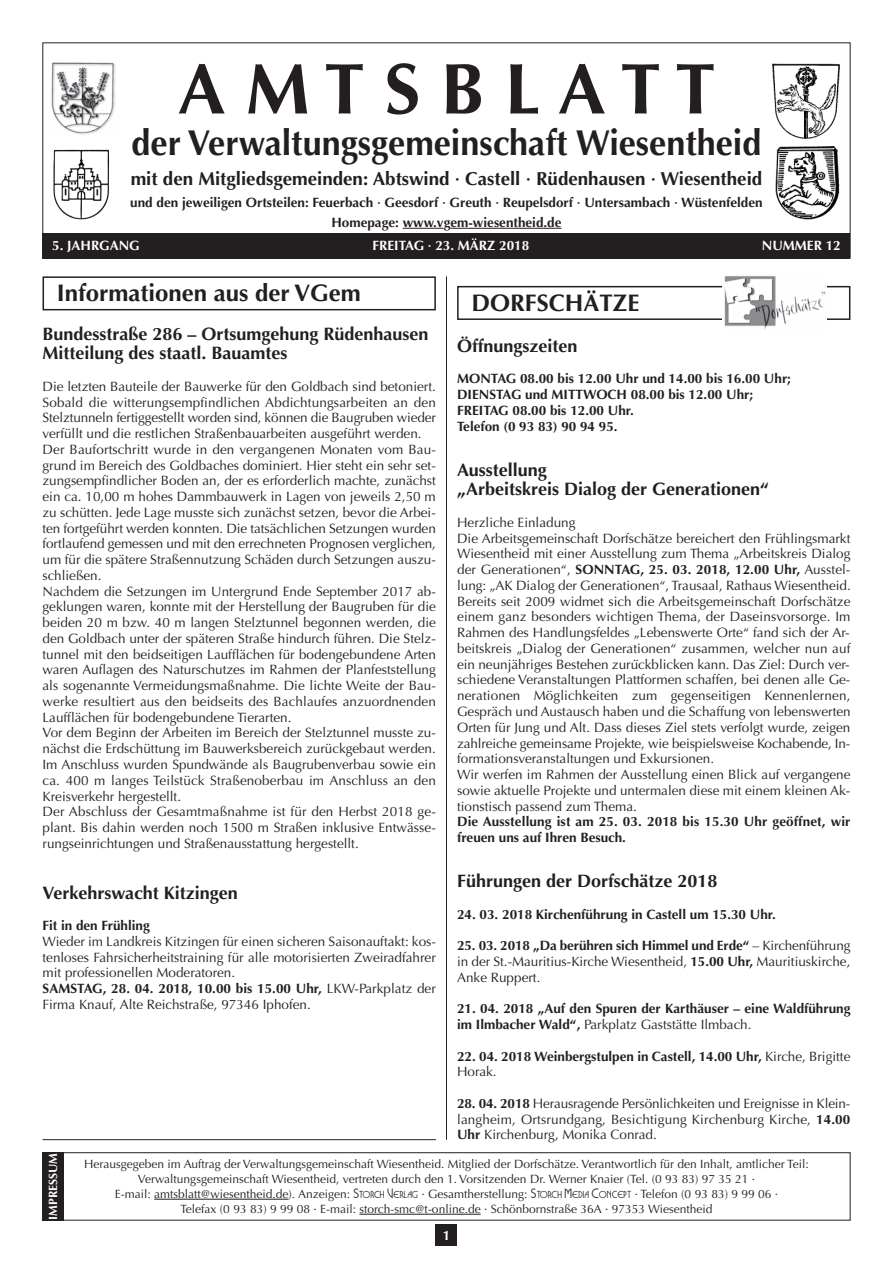
<style>
.page{position:relative;width:893px;height:1263px;background:#fff}
.page>*{position:absolute;margin:0;border:0;box-sizing:border-box;transform-origin:0 0}
.t1{font:700 72px "Optima";color:#231f20}
.t2{font:700 36px "Optima";color:#231f20;scale:.95 1}
.t3{font:700 24px "Optima";color:#231f20}
.t4{font:700 18.75px "Optima";color:#231f20}
.t5{font:700 18px/19.5px "Optima";color:#231f20}
.t6{font:13.5px/15.8px "Optima";color:#231f20}
.t7{font:700 13.5px/15.8px "Optima";color:#231f20}
.t8{font:700 13.5px "Optima";color:#fff}
.t9{font:12px/15px "Optima";color:#231f20;text-align:center}
.t10{font:700 12px "Optima";letter-spacing:-.005em;color:#fff}
.s1{font-weight:700}
.s2{font-weight:400}
.s3{font-family:"Busorama";font-weight:500}
.s4{font-family:"Busorama";font-weight:500;font-size:9px}
</style>
<div class="page">
<div style="left:436px;top:1225px;width:21px;height:21px;background:#231f20"></div>
<hr style="left:403px;top:228px;width:41px;height:1px;background:#231f20">
<hr style="left:450px;top:228px;width:111px;height:1px;background:#231f20">
<div style="left:43px;top:233px;width:807px;height:26px;background:#231f20"></div>
<hr style="left:446px;top:276px;width:1px;height:864px;background:#231f20">
<div style="left:43px;top:1152px;width:807px;height:68px;border:1px solid #231f20"></div>
<hr style="left:154px;top:1199px;width:135px;height:1px;background:#231f20">
<hr style="left:359px;top:1214px;width:122px;height:1px;background:#231f20">
<div style="left:43px;top:1152px;width:21px;height:68px;background:#231f20"></div>
<img style="left:51px;top:62px;width:65px;height:73px">
<img style="left:53px;top:149px;width:56px;height:70px">
<img style="left:775px;top:146px;width:64px;height:74px">
<img style="left:772px;top:64px;width:68px;height:75px">
<div style="left:43px;top:276px;width:393px;height:34px;border:2px solid #231f20"></div>
<div style="left:457px;top:286px;width:393px;height:34px;border:2px solid #231f20"></div>
<img style="left:723px;top:276px;width:103px;height:54px">
<hr style="left:43px;top:1139px;width:393px;height:1px;background:#231f20">
<h1 class="t1" style="left:178px;top:47px;width:539px">A M T S B L A T T</h1>
<h2 class="t2" style="left:132px;top:122px;width:664px">der Verwaltungsgemeinschaft Wiesentheid</h2>
<h3 class="t4" style="left:131px;top:168px;width:633px">mit den Mitgliedsgemeinden: Abtswind · Castell · Rüdenhausen · Wiesentheid</h3>
<p class="t7" style="left:130px;top:193px;width:634px;line-height:19.4px;text-align:center">und den jeweiligen Ortsteilen: Feuerbach · Geesdorf · Greuth · Reupelsdorf · Untersambach · Wüstenfelden<br>Homepage: www.vgem-wiesentheid.de</p>
<p class="t8" style="left:52px;top:238px;width:89px">5. JAHRGANG</p>
<p class="t8" style="left:372px;top:238px;width:158px">FREITAG · 23. MÄRZ 2018</p>
<p class="t8" style="left:762px;top:238px;width:80px">NUMMER 12</p>
<h3 class="t3" style="left:57px;top:279px;width:306px">Informationen aus der VGem</h3>
<h3 class="t3" style="left:471px;top:289px;width:170px">DORFSCHÄTZE</h3>
<h3 class="t5" style="left:43px;top:324px;width:387px">Bundesstraße 286 – Ortsumgehung Rüdenhausen<br>Mitteilung des staatl. Bauamtes</h3>
<p class="t6" style="left:43px;top:379px;width:395px">Die letzten Bauteile der Bauwerke für den Goldbach sind betoniert.<br>Sobald die witterungsempfindlichen Abdichtungsarbeiten an den Stelztunneln fertiggestellt worden sind, können die Baugruben wieder verfüllt und die restlichen Straßenbauarbeiten ausgeführt werden.<br>Der Baufortschritt wurde in den vergangenen Monaten vom Bau&shy;grund im Bereich des Goldbaches dominiert. Hier steht ein sehr set&shy;zungsempfindlicher Boden an, der es erforderlich machte, zunächst ein ca. 10,00 m hohes Dammbauwerk in Lagen von jeweils 2,50 m zu schütten. Jede Lage musste sich zunächst setzen, bevor die Arbei&shy;ten fortgeführt werden konnten. Die tatsächlichen Setzungen wurden fortlaufend gemessen und mit den errechneten Prognosen verglichen, um für die spätere Straßennutzung Schäden durch Setzungen auszu&shy;schließen.<br>Nachdem die Setzungen im Untergrund Ende September 2017 ab&shy;geklungen waren, konnte mit der Herstellung der Baugruben für die beiden 20 m bzw. 40 m langen Stelztunnel begonnen werden, die den Goldbach unter der späteren Straße hindurch führen. Die Stelz&shy;tunnel mit den beidseitigen Laufflächen für bodengebundene Arten waren Auflagen des Naturschutzes im Rahmen der Planfeststellung als sogenannte Vermeidungsmaßnahme. Die lichte Weite der Bau&shy;werke resultiert aus den beidseits des Bachlaufes anzuordnenden Laufflächen für bodengebundene Tierarten.<br>Vor dem Beginn der Arbeiten im Bereich der Stelztunnel musste zu&shy;nächst die Erdschüttung im Bauwerksbereich zurückgebaut werden.<br>Im Anschluss wurden Spundwände als Baugrubenverbau sowie ein ca. 400 m langes Teilstück Straßenoberbau im Anschluss an den Kreisverkehr hergestellt.<br>Der Abschluss der Gesamtmaßnahme ist für den Herbst 2018 ge&shy;plant. Bis dahin werden noch 1500 m Straßen inklusive Entwässe&shy;rungseinrichtungen und Straßenausstattung hergestellt.</p>
<h3 class="t5" style="left:43px;top:883px;width:197px">Verkehrswacht Kitzingen</h3>
<p class="t7" style="left:43px;top:918px;width:109px">Fit in den Frühling</p>
<p class="t6" style="left:43px;top:934px;width:395px">Wieder im Landkreis Kitzingen für einen sicheren Saisonauftakt: kos&shy;tenloses Fahrsicherheitstraining für alle motorisierten Zweiradfahrer mit professionellen Moderatoren.<br><span class="s1">SAMSTAG, 28. 04. 2018, 10.00 bis 15.00 Uhr,</span> LKW-Parkplatz der Firma Knauf, Alte Reichstraße, 97346 Iphofen.</p>
<h3 class="t5" style="left:457px;top:336px;width:122px">Öffnungszeiten</h3>
<p class="t7" style="left:457px;top:371px;width:335px">MONTAG 08.00 bis 12.00 Uhr und 14.00 bis 16.00 Uhr; DIENSTAG und MITTWOCH 08.00 bis 12.00 Uhr; FREITAG 08.00 bis 12.00 Uhr.<br>Telefon (0 93 83) 90 94 95.</p>
<h3 class="t5" style="left:457px;top:460px;width:313px">Ausstellung<br>„Arbeitskreis Dialog der Generationen“</h3>
<p class="t6" style="left:457px;top:515px;width:395px">Herzliche Einladung<br>Die Arbeitsgemeinschaft Dorfschätze bereichert den Frühlingsmarkt Wiesentheid mit einer Ausstellung zum Thema „Arbeitskreis Dialog der Generationen“, <span class="s1">SONNTAG, 25. 03. 2018, 12.00 Uhr,</span> Ausstel&shy;lung: „AK Dialog der Generationen“, Trausaal, Rathaus Wiesentheid.<br>Bereits seit 2009 widmet sich die Arbeitsgemeinschaft Dorfschätze einem ganz besonders wichtigen Thema, der Daseinsvorsorge. Im Rahmen des Handlungsfeldes „Lebenswerte Orte“ fand sich der Ar&shy;beitskreis „Dialog der Generationen“ zusammen, welcher nun auf ein neunjähriges Bestehen zurückblicken kann. Das Ziel: Durch ver&shy;schiedene Veranstaltungen Plattformen schaffen, bei denen alle Ge&shy;nerationen Möglichkeiten zum gegenseitigen Kennenlernen, Gespräch und Austausch haben und die Schaffung von lebenswerten Orten für Jung und Alt. Dass dieses Ziel stets verfolgt wurde, zeigen zahlreiche gemeinsame Projekte, wie beispielsweise Kochabende, In&shy;formationsveranstaltungen und Exkursionen.<br>Wir werfen im Rahmen der Ausstellung einen Blick auf vergangene sowie aktuelle Projekte und untermalen diese mit einem kleinen Ak&shy;tionstisch passend zum Thema.</p>
<p class="t7" style="left:457px;top:814px;width:395px">Die Ausstellung ist am 25. 03. 2018 bis 15.30 Uhr geöffnet, wir freuen uns auf Ihren Besuch.</p>
<h3 class="t5" style="left:457px;top:872px;width:262px">Führungen der Dorfschätze 2018</h3>
<p class="t7" style="left:457px;top:906px;width:320px">24. 03. 2018 Kirchenführung in Castell um 15.30 Uhr.</p>
<p class="t6" style="left:457px;top:938px;width:395px;text-align:justify"><span class="s1">25. 03. 2018 „Da berühren sich Himmel und Erde“</span> – Kirchenführung in der St.-Mauritius-Kirche Wiesentheid, <span class="s1">15.00 Uhr,</span> Mauritiuskirche, Anke Ruppert.</p>
<p class="t7" style="left:457px;top:1001px;width:395px">21. 04. 2018 „Auf den Spuren der Karthäuser – eine Waldführung im Ilmbacher Wald“, <span class="s2">Parkplatz Gaststätte Ilmbach.</span></p>
<p class="t7" style="left:457px;top:1048px;width:395px">22. 04. 2018 Weinbergstulpen in Castell, 14.00 Uhr, <span class="s2">Kirche, Brigitte<br>Horak.</span></p>
<p class="t6" style="left:457px;top:1095px;width:395px;text-align:justify"><span class="s1">28. 04. 2018</span> Herausragende Persönlichkeiten und Ereignisse in Klein&shy;langheim, Ortsrundgang, Besichtigung Kirchenburg Kirche, <span class="s1">14.00<br>Uhr</span> Kirchenburg, Monika Conrad.</p>
<p class="t10" style="left:46px;top:1219px;width:68px;rotate:-90deg">IMPRESSUM</p>
<p class="t9" style="left:84px;top:1156px;width:726px">Herausgegeben im Auftrag der Verwaltungsgemeinschaft Wiesentheid. Mitglied der Dorfschätze. Verantwortlich für den Inhalt, amtlicher Teil:<br>Verwaltungsgemeinschaft Wiesentheid, vertreten durch den 1. Vorsitzenden Dr. Werner Knaier (Tel. (0 93 83) 97 35 21 ·<br>E-mail: amtsblatt@wiesentheid.de). Anzeigen: <span class="s3">S</span><span class="s4">TORCH</span> <span class="s3">V</span><span class="s4">ERLAG</span> · Gesamtherstellung: <span class="s3">S</span><span class="s4">TORCH</span> <span class="s3">M</span><span class="s4">EDIA</span> <span class="s3">C</span><span class="s4">ONCEPT</span> · Telefon (0 93 83) 9 99 06 ·<br>Telefax (0 93 83) 9 99 08 · E-mail: storch-smc@t-online.de · Schönbornstraße 36A · 97353 Wiesentheid</p>
<p class="t8" style="left:443px;top:1227px;width:9px">1</p>
</div>
